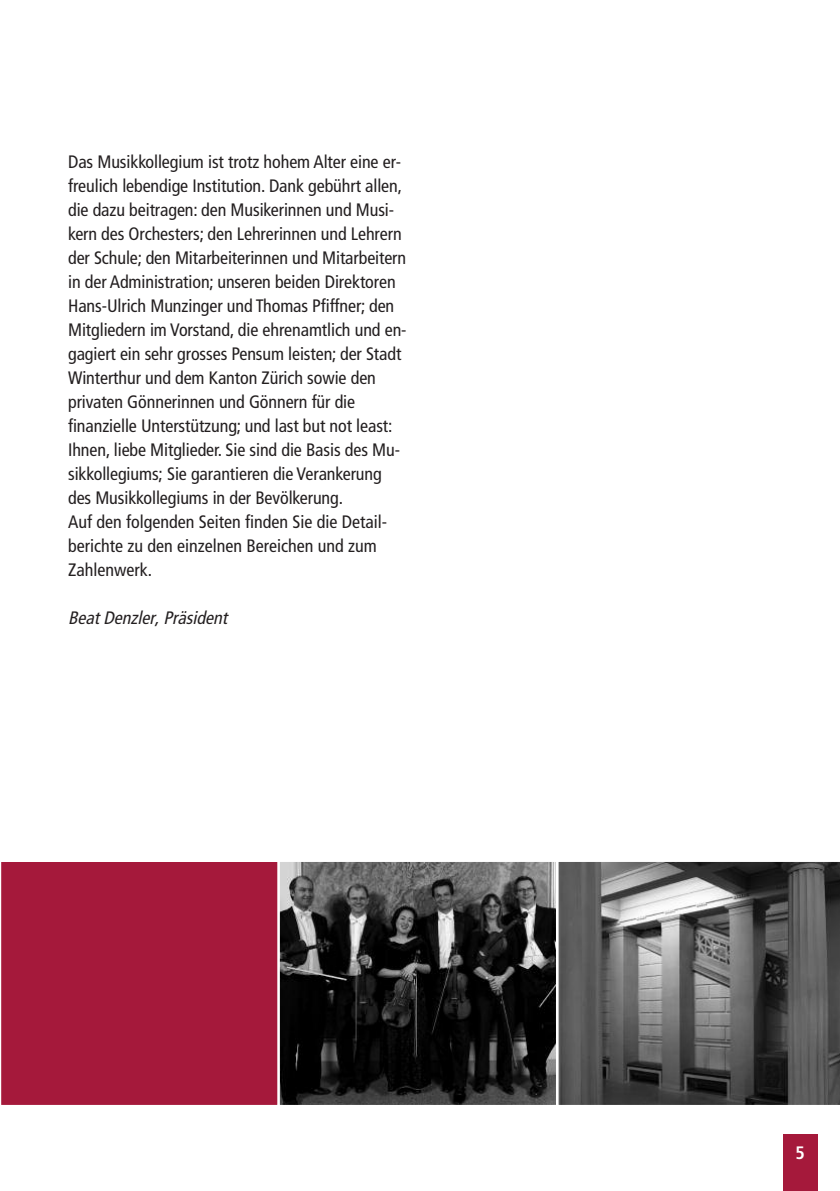
<style>
.page{position:relative;width:840px;height:1191px;background:#fff}
.page>*{position:absolute;margin:0;border:0;box-sizing:border-box;transform-origin:0 0}
.t1{font:condensed 18px/24px "Frutiger";letter-spacing:-.005em;color:#231f20}
.t2{font:italic condensed 18px "Frutiger";color:#231f20}
.t3{font:700 condensed 18px "Frutiger";color:#fff}
</style>
<div class="page">
<div style="left:782px;top:1134px;width:34px;height:57px;background:#a5193b"></div>
<svg style="left:558px;top:862px;width:281px;height:243px;background:#5f5f5f"></svg>
<div style="left:1px;top:862px;width:276px;height:243px;background:#a5193b"></div>
<div style="left:0;top:861px;width:278px;height:245px;border:1px solid #fff"></div>
<img style="left:281px;top:863px;width:273px;height:241px">
<div style="left:279px;top:861px;width:277px;height:245px;border:1px solid #fff"></div>
<p class="t1" style="left:68px;top:151px;width:340px">Das Musikkollegium ist trotz hohem Alter eine er&shy;freulich lebendige Institution. Dank gebührt allen, die dazu beitragen: den Musikerinnen und Musi&shy;kern des Orchesters; den Lehrerinnen und Lehrern der Schule; den Mitarbeiterinnen und Mitarbeitern in der Administration; unseren beiden Direktoren Hans-Ulrich Munzinger und Thomas Pfiffner; den Mitgliedern im Vorstand, die ehrenamtlich und en&shy;gagiert ein sehr grosses Pensum leisten; der Stadt Winterthur und dem Kanton Zürich sowie den privaten Gönnerinnen und Gönnern für die finanzielle Unterstützung; und last but not least:<br>Ihnen, liebe Mitglieder. Sie sind die Basis des Mu&shy;sikkollegiums; Sie garantieren die Verankerung des Musikkollegiums in der Bevölkerung.<br>Auf den folgenden Seiten finden Sie die Detail&shy;berichte zu den einzelnen Bereichen und zum Zahlenwerk.</p>
<p class="t2" style="left:68px;top:611px;width:164px">Beat Denzler, Präsident</p>
<p class="t3" style="left:795px;top:1145px;width:11px">5</p>
</div>
